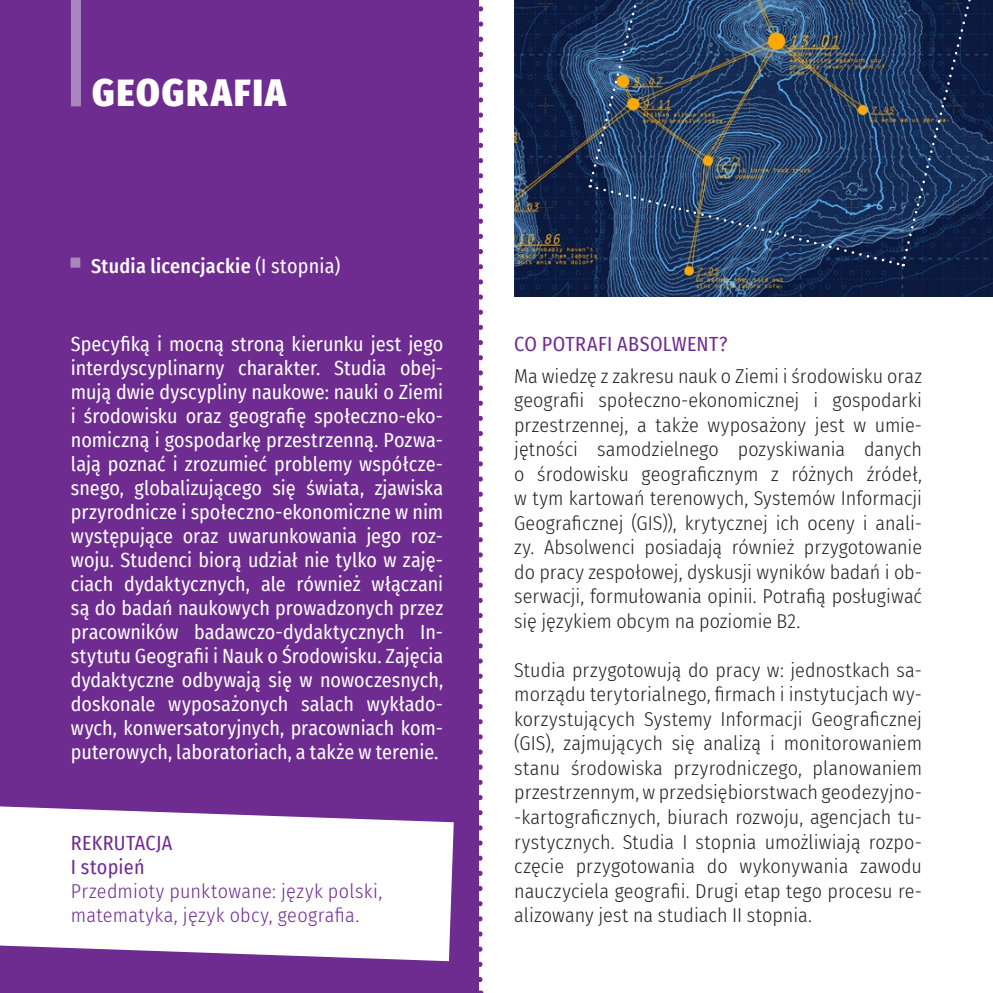
<style>
.page{position:relative;width:993px;height:993px;background:#fff}
.page>*{position:absolute;margin:0;border:0;box-sizing:border-box;transform-origin:0 0}
.t1{font:900 37.5px "Fira Sans Condensed";letter-spacing:.055em;color:#fff}
.t2{font:300 20px/24.5px "Fira Sans Condensed";color:#231f20;text-align:justify}
.t3{font:20px/24px "Fira Sans Condensed";color:#fff;text-align:justify}
.t4{font:300 20px/24px "Fira Sans Condensed";letter-spacing:.015em;color:#6e2c91}
.t5{font:20px/24px "Fira Sans Condensed";letter-spacing:.015em;color:#6e2c91}
.t6{font:500 20px "Fira Sans Condensed";letter-spacing:.015em;color:#fff}
.s1{font-weight:400}
</style>
<div class="page">
<div style="left:0;top:0;width:478px;height:992px;background:#6e2c91"></div>
<img style="left:514px;top:0;width:478px;height:296px">
<div style="left:71px;top:0;width:10px;height:106px;background:#a787be"></div>
<svg style="left:0;top:806px;width:453px;height:154px;background:#f0e9f3"></svg>
<img style="left:587px;top:0;width:406px;height:267px">
<svg style="left:478px;top:0;width:5px;height:992px"></svg>
<h1 class="t1" style="left:92px;top:60px;width:195px">GEOGRAFIA</h1>
<p class="t6" style="left:91px;top:249px;width:250px">Studia licencjackie <span class="s1">(I stopnia)</span></p>
<p class="t3" style="left:71px;top:331px;width:374px">Specyfiką i mocną stroną kierunku jest jego interdyscyplinarny charakter. Studia obej&shy;mują dwie dyscypliny naukowe: nauki o Ziemi i środowisku oraz geografię społeczno-eko&shy;nomiczną i gospodarkę przestrzenną. Pozwa&shy;lają poznać i zrozumieć problemy współcze&shy;snego, globalizującego się świata, zjawiska przyrodnicze i społeczno-ekonomiczne w nim występujące oraz uwarunkowania jego roz&shy;woju. Studenci biorą udział nie tylko w zaję&shy;ciach dydaktycznych, ale również włączani są do badań naukowych prowadzonych przez pracowników badawczo-dydaktycznych In&shy;stytutu Geografii i Nauk o Środowisku. Zajęcia dydaktyczne odbywają się w nowoczesnych, doskonale wyposażonych salach wykłado&shy;wych, konwersatoryjnych, pracowniach kom&shy;puterowych, laboratoriach, a także w terenie.</p>
<p class="t5" style="left:71px;top:830px;width:103px">REKRUTACJA<br>I stopień</p>
<p class="t4" style="left:71px;top:878px;width:313px">Przedmioty punktowane: język polski, matematyka, język obcy, geografia.</p>
<p class="t5" style="left:514px;top:331px;width:215px">CO POTRAFI ABSOLWENT?</p>
<p class="t2" style="left:514px;top:363px;width:409px">Ma wiedzę z zakresu nauk o Ziemi i środowisku oraz geografii społeczno-ekonomicznej i gospodarki przestrzennej, a także wyposażony jest w umie&shy;jętności samodzielnego pozyskiwania danych o środowisku geograficznym z różnych źródeł, w tym kartowań terenowych, Systemów Informacji Geograficznej (GIS)), krytycznej ich oceny i anali&shy;zy. Absolwenci posiadają również przygotowanie do pracy zespołowej, dyskusji wyników badań i ob&shy;serwacji, formułowania opinii. Potrafią posługiwać się językiem obcym na poziomie B2.</p>
<p class="t2" style="left:514px;top:657px;width:409px">Studia przygotowują do pracy w: jednostkach sa&shy;morządu terytorialnego, firmach i instytucjach wy&shy;korzystujących Systemy Informacji Geograficznej (GIS), zajmujących się analizą i monitorowaniem stanu środowiska przyrodniczego, planowaniem przestrzennym, w przedsiębiorstwach geodezyjno--kartograficznych, biurach rozwoju, agencjach tu&shy;rystycznych. Studia I stopnia umożliwiają rozpo&shy;częcie przygotowania do wykonywania zawodu nauczyciela geografii. Drugi etap tego procesu re&shy;alizowany jest na studiach II stopnia.</p>
</div>
